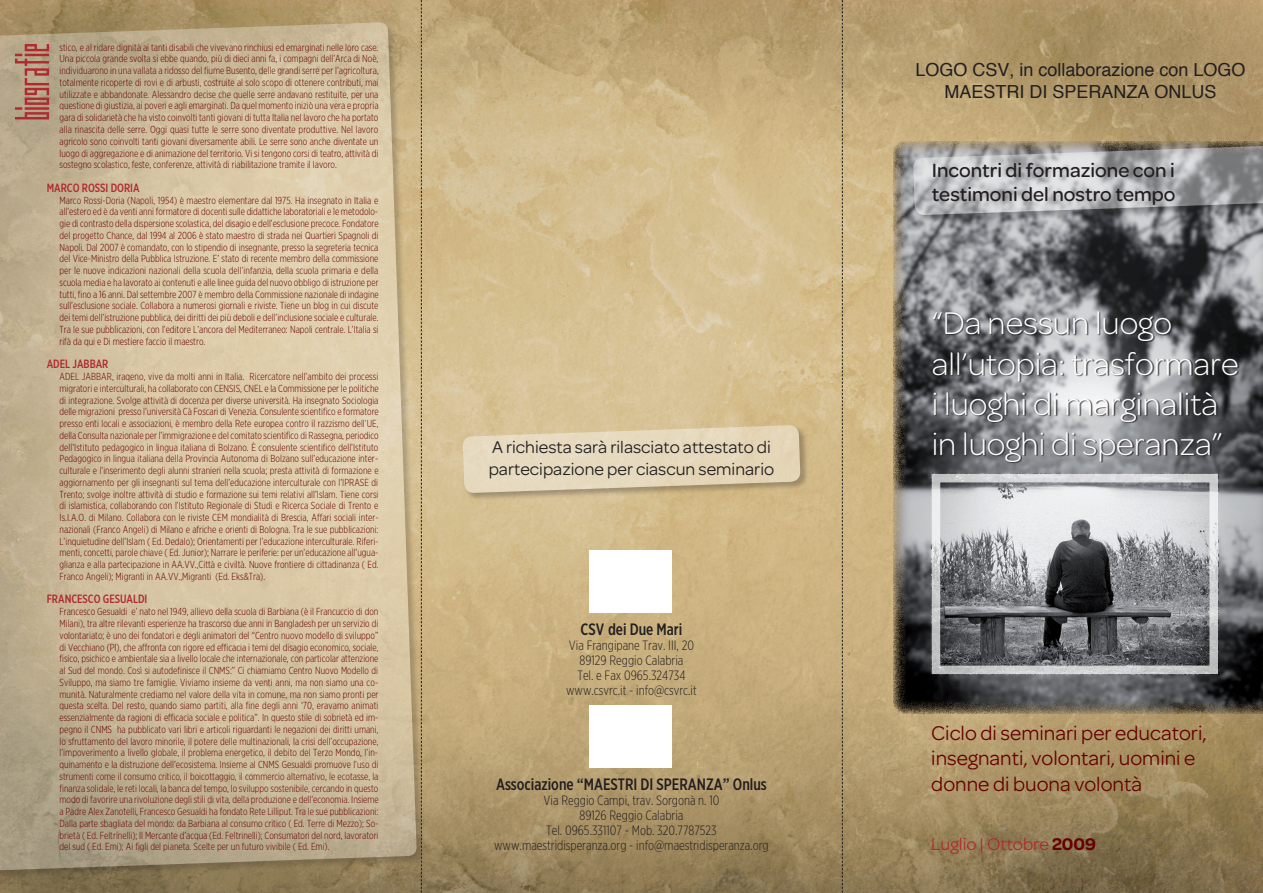
<style>
.page{position:relative;width:1263px;height:893px;background:#fff}
.page>*{position:absolute;margin:0;border:0;box-sizing:border-box;transform-origin:0 0}
.t1{font:62.4px "MEN'S COSME";color:#b02a2f}
.t2{font:300 33.45px/40.2px "Omnes";color:#fff}
.t3{font:21.15px/25.3px "Omnes";color:#600}
.t4{font:500 20.4px/24.6px "Omnes";color:#231f20}
.t5{font:18px/21.6px "Omnes";color:#231f20}
.t6{font:18px/21.6px "Helvetica";color:#231f20;text-align:center}
.t7{font:18px "Omnes";color:#b02a2f}
.t8{font:500 16.5px "Gotham X Narrow";color:#231f20}
.t9{font:300 13.5px/15px "Gotham X Narrow";color:#231f20;text-align:center}
.t10{font:500 12px "Gotham X Narrow";color:#b02a2f}
.t11{font:300 10.2px/11.7px "Gotham X Narrow";color:#600;text-align:justify}
.s1{font-weight:600;color:#600}
</style>
<div class="page">
<img style="left:0;top:0;width:1263px;height:893px">
<img style="left:893px;top:141px;width:370px;height:573px">
<img style="left:942px;top:484px;width:266px;height:180px">
<div style="left:932px;top:474px;width:286px;height:200px;border:9px solid #fff"></div>
<div style="left:0;top:22px;width:425px;height:857px;background:#231f20;opacity:.75"></div>
<svg style="left:0;top:22px;width:417px;height:849px;background:#cdbc9b"></svg>
<div style="left:913px;top:141px;width:350px;height:83px;background:#231f20;opacity:.75"></div>
<svg style="left:913px;top:141px;width:350px;height:74px;background:#a7a7a6"></svg>
<div style="left:463px;top:425px;width:346px;height:77px;background:#231f20;opacity:.75"></div>
<svg style="left:462px;top:425px;width:338px;height:68px;background:#e0d1b3"></svg>
<div style="left:933px;top:311px;width:306px;height:153px;background:#231f20;opacity:.75"></div>
<svg style="left:421px;top:0;width:1px;height:893px"></svg>
<svg style="left:842px;top:0;width:1px;height:893px"></svg>
<div style="left:589px;top:550px;width:83px;height:63px;background:#fff"></div>
<div style="left:589px;top:705px;width:83px;height:63px;background:#fff"></div>
<p class="t11" style="left:60px;top:41px;width:321px">stico, e al ridare dignità ai tanti disabili che vivevano rinchiusi ed emarginati nelle loro case.<br>Una piccola grande svolta si ebbe quando, più di dieci anni fa, i compagni dell’Arca di Noè, individuarono in una vallata a ridosso del fiume Busento, delle grandi serre per l’agricoltura, totalmente ricoperte di rovi e di arbusti, costruite al solo scopo di ottenere contributi, mai utilizzate e abbandonate. Alessandro decise che quelle serre andavano restituite, per una questione di giustizia, ai poveri e agli emarginati. Da quel momento iniziò una vera e propria gara di solidarietà che ha visto coinvolti tanti giovani di tutta Italia nel lavoro che ha portato alla rinascita delle serre. Oggi quasi tutte le serre sono diventate produttive. Nel lavoro agricolo sono coinvolti tanti giovani diversamente abili. Le serre sono anche diventate un luogo di aggregazione e di animazione del territorio. Vi si tengono corsi di teatro, attività di sostegno scolastico, feste, conferenze, attività di riabilitazione tramite il lavoro.</p>
<p class="t10" style="left:47px;top:180px;width:15px">MARCO</p>
<p class="t10" style="left:82px;top:180px;width:12px">ROSSI</p>
<p class="t10" style="left:111px;top:180px;width:13px">DORIA</p>
<p class="t11" style="left:60px;top:194px;width:321px">Marco Rossi-Doria (Napoli, 1954) è maestro elementare dal 1975. Ha insegnato in Italia e all’estero ed è da venti anni formatore di docenti sulle didattiche laboratoriali e le metodolo&shy;gie di contrasto della dispersione scolastica, del disagio e dell’esclusione precoce. Fondatore del progetto Chance, dal 1994 al 2006 è stato maestro di strada nei Quartieri Spagnoli di Napoli. Dal 2007 è comandato, con lo stipendio di insegnante, presso la segreteria tecnica del Vice-Ministro della Pubblica Istruzione. E’ stato di recente membro della commissione per le nuove indicazioni nazionali della scuola dell’infanzia, della scuola primaria e della scuola media e ha lavorato ai contenuti e alle linee guida del nuovo obbligo di istruzione per tutti, fino a 16 anni. Dal settembre 2007 è membro della Commissione nazionale di indagine sull’esclusione sociale. Collabora a numerosi giornali e riviste. Tiene un blog in cui discute dei temi dell’istruzione pubblica, dei diritti dei più deboli e dell’inclusione sociale e culturale.<br>Tra le sue pubblicazioni, con l’editore L’ancora del Mediterraneo: Napoli centrale. L’Italia si rifà da qui e Di mestiere faccio il maestro.</p>
<p class="t10" style="left:47px;top:357px;width:63px">ADEL JABBAR</p>
<p class="t11" style="left:60px;top:370px;width:321px">ADEL JABBAR, iraqeno, vive da molti anni in Italia. Ricercatore nell’ambito dei processi migratori e interculturali, ha collaborato con CENSIS, CNEL e la Commissione per le politiche di integrazione. Svolge attività di docenza per diverse università. Ha insegnato Sociologia delle migrazioni presso l’università Cà Foscari di Venezia. Consulente scientifico e formatore presso enti locali e associazioni, è membro della Rete europea contro il razzismo dell’UE, della Consulta nazionale per l’immigrazione e del comitato scientifico di Rassegna, periodico dell’Istituto pedagogico in lingua italiana di Bolzano. È consulente scientifico dell’Istituto Pedagogico in lingua italiana della Provincia Autonoma di Bolzano sull’educazione inter&shy;culturale e l’inserimento degli alunni stranieri nella scuola; presta attività di formazione e aggiornamento per gli insegnanti sul tema dell’educazione interculturale con l’IPRASE di Trento; svolge inoltre attività di studio e formazione sui temi relativi all’Islam. Tiene corsi di islamistica, collaborando con l’Istituto Regionale di Studi e Ricerca Sociale di Trento e Is.I.A.O. di Milano. Collabora con le riviste CEM mondialità di Brescia, Affari sociali inter&shy;nazionali (Franco Angeli) di Milano e afriche e orienti di Bologna. Tra le sue pubblicazioni:<br>L’inquietudine dell’Islam ( Ed. Dedalo); Orientamenti per l’educazione interculturale. Riferi&shy;menti, concetti, parole chiave ( Ed. Junior); Narrare le periferie: per un’educazione all’ugua&shy;glianza e alla partecipazione in AA.VV.,Città e civiltà. Nuove frontiere di cittadinanza ( Ed.<br>Franco Angeli); Migranti in AA.VV.,Migranti (Ed. Eks&amp;Tra).</p>
<p class="t10" style="left:47px;top:592px;width:13px">FRANCESCO</p>
<p class="t10" style="left:103px;top:592px;width:30px">GESUALDI</p>
<p class="t11" style="left:60px;top:606px;width:321px">Francesco Gesualdi e’ nato nel 1949, allievo della scuola di Barbiana (è il Francuccio di don Milani), tra altre rilevanti esperienze ha trascorso due anni in Bangladesh per un servizio di volontariato; è uno dei fondatori e degli animatori del “Centro nuovo modello di sviluppo” di Vecchiano (PI), che affronta con rigore ed efficacia i temi del disagio economico, sociale, fisico, psichico e ambientale sia a livello locale che internazionale, con particolar attenzione al Sud del mondo. Così si autodefinisce il CNMS:” Ci chiamiamo Centro Nuovo Modello di Sviluppo, ma siamo tre famiglie. Viviamo insieme da venti anni, ma non siamo una co&shy;munità. Naturalmente crediamo nel valore della vita in comune, ma non siamo pronti per questa scelta. Del resto, quando siamo partiti, alla fine degli anni ‘70, eravamo animati essenzialmente da ragioni di efficacia sociale e politica”. In questo stile di sobrietà ed im&shy;pegno il CNMS ha pubblicato vari libri e articoli riguardanti le negazioni dei diritti umani, lo sfruttamento del lavoro minorile, il potere delle multinazionali, la crisi dell’occupazione, l’impoverimento a livello globale, il problema energetico, il debito del Terzo Mondo, l’in&shy;quinamento e la distruzione dell’ecosistema. Insieme al CNMS Gesualdi promuove l’uso di strumenti come il consumo critico, il boicottaggio, il commercio alternativo, le ecotasse, la finanza solidale, le reti locali, la banca del tempo, lo sviluppo sostenibile, cercando in questo modo di favorire una rivoluzione degli stili di vita, della produzione e dell’economia. Insieme a Padre Alex Zanotelli, Francesco Gesualdi ha fondato Rete Lilliput. Tra le sue pubblicazioni:<br>Dalla parte sbagliata del mondo: da Barbiana al consumo critico ( Ed. Terre di Mezzo); So&shy;brietà ( Ed. Feltrinelli); Il Mercante d’acqua (Ed. Feltrinelli); Consumatori del nord, lavoratori del sud ( Ed. Emi); Ai figli del pianeta. Scelte per un futuro vivibile ( Ed. Emi).</p>
<h1 class="t1" style="left:-9px;top:119px;width:79px;rotate:-90deg">biografie</h1>
<h3 class="t5" style="left:489px;top:437px;width:287px">A richiesta sarà rilasciato attestato di partecipazione per ciascun seminario</h3>
<h3 class="t8" style="left:580px;top:619px;width:103px">CSV DEI DUE MARI</h3>
<h3 class="t9" style="left:566px;top:638px;width:132px">Via Frangipane Trav. III, 20<br>89129 Reggio Calabria<br>Tel. e Fax 0965.324734 www.csvrc.it - info@csvrc.it</h3>
<h3 class="t8" style="left:496px;top:775px;width:272px">ASSOCIAZIONE “MAESTRI DI SPERANZA” ONLUS</h3>
<h3 class="t9" style="left:494px;top:793px;width:276px">Via Reggio Campi, trav. Sorgonà n. 10<br>89126 Reggio Calabria<br>Tel. 0965.331107 - Mob. 320.7787523 www.maestridisperanza.org - info@maestridisperanza.org</h3>
<h3 class="t6" style="left:915px;top:60px;width:332px">LOGO CSV, in collaborazione con LOGO<br>MAESTRI DI SPERANZA ONLUS</h3>
<h3 class="t4" style="left:932px;top:158px;width:245px">Incontri di formazione con i testimoni del nostro tempo</h3>
<h2 class="t2" style="left:932px;top:303px;width:309px">“Da nessun luogo all’utopia: trasformare i luoghi di marginalità in luoghi di speranza”</h2>
<h3 class="t3" style="left:931px;top:721px;width:277px">Ciclo di seminari per educatori, insegnanti, volontari, uomini e donne di buona volontà</h3>
<h3 class="t7" style="left:931px;top:834px;width:166px">Luglio | Ottobre <span class="s1">2009</span></h3>
</div>
